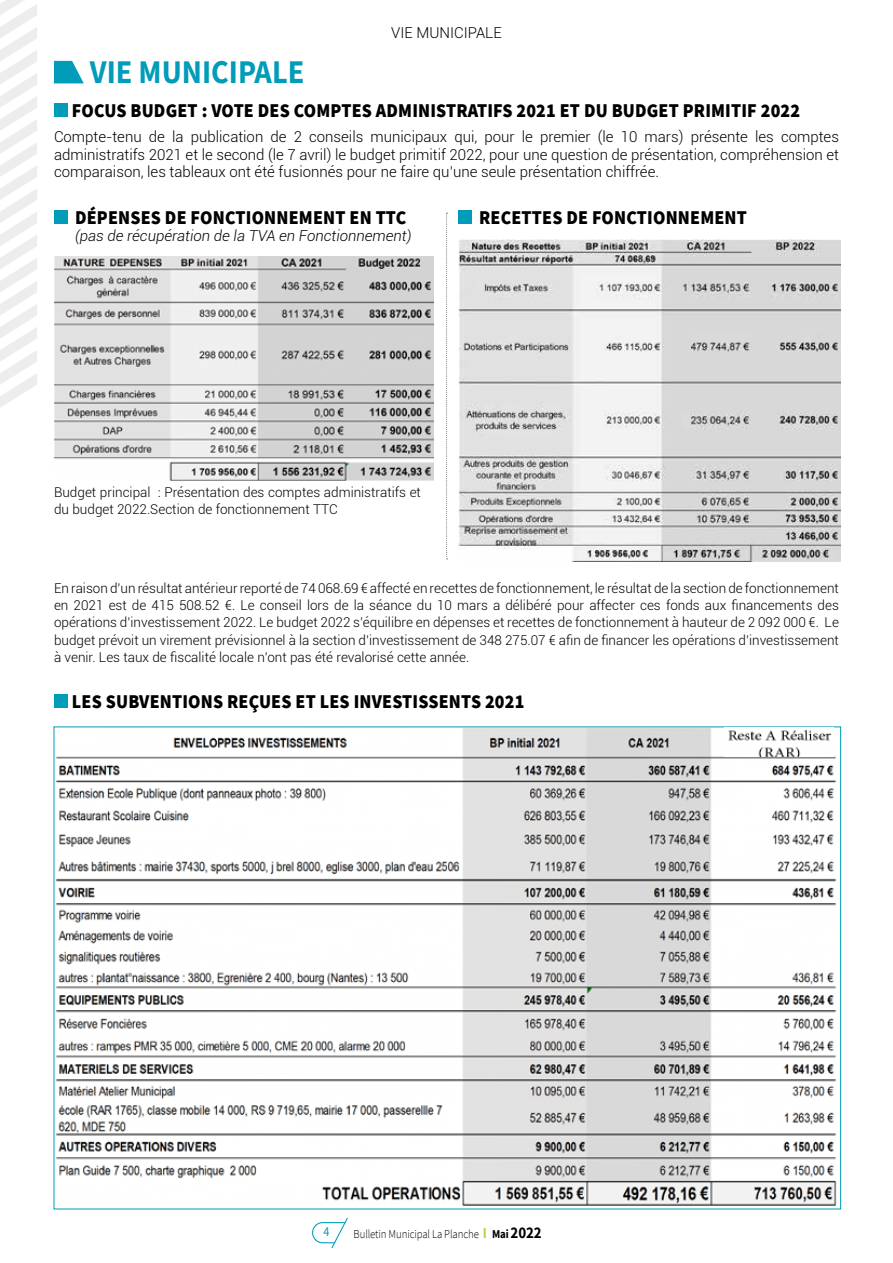
<style>
.page{position:relative;width:893px;height:1263px;background:#fff}
.page>*{position:absolute;margin:0;border:0;box-sizing:border-box;transform-origin:0 0}
.t1{font:700 33px "Source Sans Pro";color:#009cb9;scale:.92 1}
.t2{font:900 19.5px "Source Sans Pro";letter-spacing:.01em;color:#000;scale:.92 1}
.t3{font:300 15px/17.2px "Roboto";color:#000;text-align:justify}
.t4{font:italic 300 15px "Roboto";color:#000}
.t5{font:13.65px "Source Sans Pro";color:#009cb9;scale:.9 1}
.t6{font:300 13.5px/17.2px "Roboto";color:#000;text-align:justify}
.t7{font:300 12px "Source Sans Pro";letter-spacing:-.01em;color:#000;scale:.9 1}
.s1{font-weight:700;font-size:15px;color:#bdd143}
.s2{font-weight:700}
.s3{font-weight:700;font-size:16.5px}
</style>
<div class="page">
<svg style="left:0;top:0;width:37px;height:407px"></svg>
<svg style="left:312px;top:1218px;width:36px;height:30px"></svg>
<svg style="left:54px;top:61px;width:30px;height:22px"></svg>
<div style="left:54px;top:103px;width:14px;height:14px;background:#009cb9"></div>
<div style="left:54px;top:694px;width:14px;height:14px;background:#009cb9"></div>
<svg style="left:446px;top:213px;width:2px;height:347px"></svg>
<div style="left:54px;top:211px;width:14px;height:13px;background:#009cb9"></div>
<div style="left:458px;top:211px;width:14px;height:13px;background:#009cb9"></div>
<img style="left:54px;top:257px;width:380px;height:223px">
<img style="left:458px;top:239px;width:383px;height:322px">
<img style="left:56px;top:728px;width:781px;height:478px">
<img style="left:725px;top:728px;width:108px;height:28px">
<h1 class="t1" style="left:90px;top:50px;width:235px">VIE MUNICIPALE</h1>
<p class="t3" style="left:391px;top:24px;width:112px">VIE MUNICIPALE</p>
<h2 class="t2" style="left:72px;top:97px;width:793px">FOCUS BUDGET : VOTE DES COMPTES ADMINISTRATIFS 2021 ET DU BUDGET PRIMITIF 2022</h2>
<p class="t3" style="left:54px;top:128px;width:786px">Compte-tenu de la publication de 2 conseils municipaux qui, pour le premier (le 10 mars) présente les comptes administratifs 2021 et le second (le 7 avril) le budget primitif 2022, pour une question de présentation, compréhension et comparaison, les tableaux ont été fusionnés pour ne faire qu’une seule présentation chiffrée.</p>
<h2 class="t2" style="left:75px;top:204px;width:361px">DÉPENSES DE FONCTIONNEMENT EN TTC</h2>
<p class="t4" style="left:75px;top:226px;width:338px">(pas de récupération de la TVA en Fonctionnement)</p>
<h2 class="t2" style="left:479px;top:204px;width:293px">RECETTES DE FONCTIONNEMENT</h2>
<p class="t6" style="left:54px;top:483px;width:368px">Budget principal : Présentation des comptes administratifs et du budget 2022.Section de fonctionnement TTC</p>
<p class="t6" style="left:54px;top:579px;width:786px">En raison d’un résultat antérieur reporté de 74 068.69 € affecté en recettes de fonctionnement, le résultat de la section de fonctionnement en 2021 est de 415 508.52 €. Le conseil lors de la séance du 10 mars a délibéré pour affecter ces fonds aux financements des opérations d’investissement 2022. Le budget 2022 s’équilibre en dépenses et recettes de fonctionnement à hauteur de 2 092 000 €. Le budget prévoit un virement prévisionnel à la section d’investissement de 348 275.07 € afin de financer les opérations d’investissement à venir. Les taux de fiscalité locale n’ont pas été revalorisé cette année.</p>
<h2 class="t2" style="left:72px;top:688px;width:493px">LES SUBVENTIONS REÇUES ET LES INVESTISSENTS 2021</h2>
<p class="t5" style="left:323px;top:1223px;width:8px">4</p>
<p class="t7" style="left:354px;top:1227px;width:210px">Bulletin Municipal La Planche <span class="s1">I</span> <span class="s2">Mai</span> <span class="s3">2022</span></p>
</div>
